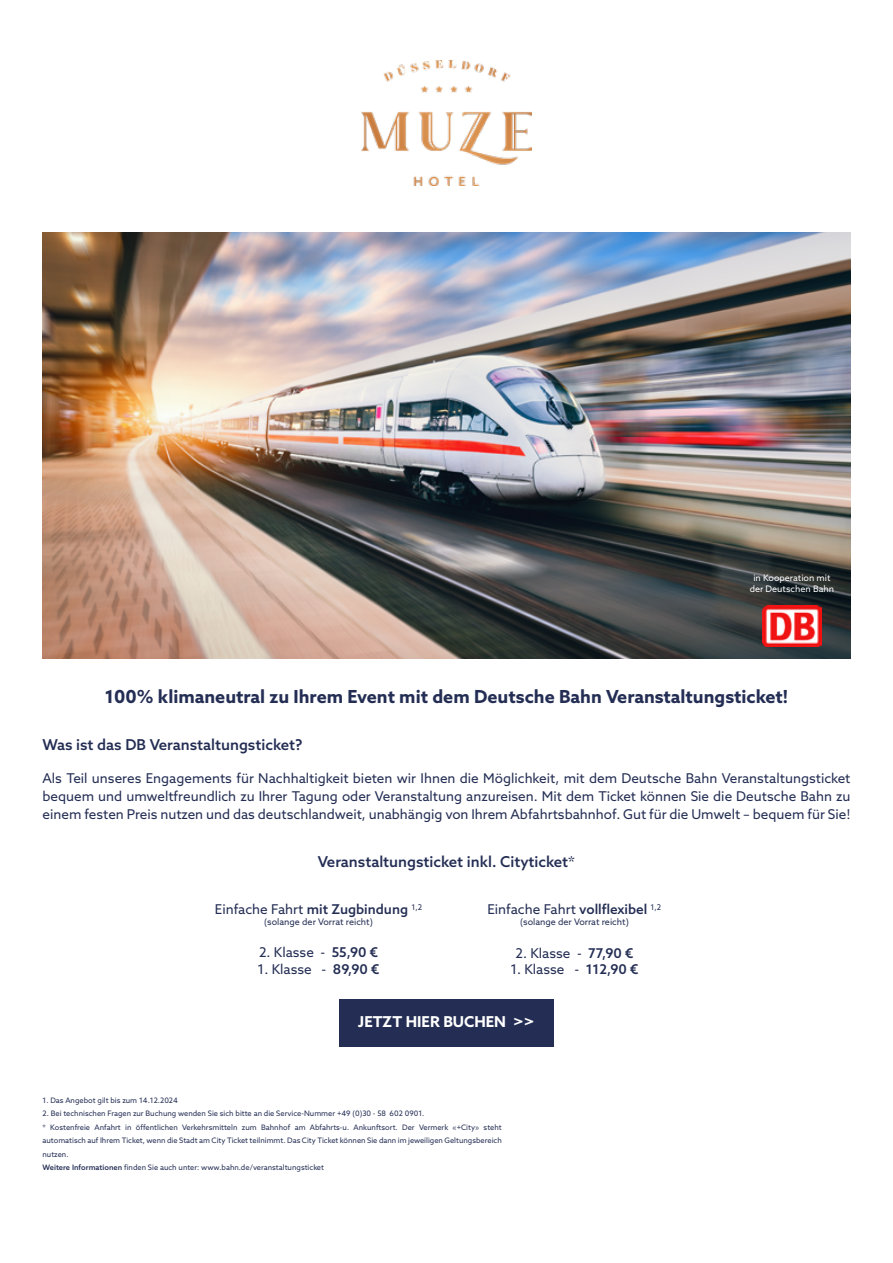
<style>
.page{position:relative;width:893px;height:1263px;background:#fff}
.page>*{position:absolute;margin:0;border:0;box-sizing:border-box;transform-origin:0 0}
.t1{font:700 18px "Azo Sans";color:#242e54}
.t2{font:500 15px "Azo Sans";color:#242e54}
.t3{font:700 15px "Azo Sans";color:#fff}
.t4{font:13.5px/18px "Azo Sans";color:#242e54;text-align:justify}
.t5{font:9px "Azo Sans";color:#242e54}
.t6{font:9px/10.8px "Azo Sans";color:#fff;text-align:center}
.t7{font:7.5px/13.5px "Azo Sans";color:#242e54}
.s1{font-weight:500}
.s2{font-style:inherit}
</style>
<div class="page">
<img style="left:43px;top:233px;width:807px;height:425px">
<div style="left:339px;top:999px;width:215px;height:47px;background:#242e54"></div>
<img style="left:763px;top:605px;width:58px;height:41px">
<img style="left:361px;top:61px;width:170px;height:125px">
<p class="t6" style="left:750px;top:572px;width:86px">in Kooperation mit der Deutschen Bahn</p>
<h1 class="t1" style="left:105px;top:685px;width:684px">100% klimaneutral zu Ihrem Event mit dem Deutsche Bahn Veranstaltungsticket!</h1>
<p class="t2" style="left:43px;top:734px;width:261px">Was ist das DB Veranstaltungsticket?</p>
<p class="t4" style="left:43px;top:769px;width:809px">Als Teil unseres Engagements für Nachhaltigkeit bieten wir Ihnen die Möglichkeit, mit dem Deutsche Bahn Veranstaltungsticket bequem und umweltfreundlich zu Ihrer Tagung oder Veranstaltung anzureisen. Mit dem Ticket können Sie die Deutsche Bahn zu einem festen Preis nutzen und das deutschlandweit, unabhängig von Ihrem Abfahrtsbahnhof. Gut für die Umwelt – bequem für Sie!</p>
<p class="t2" style="left:318px;top:852px;width:259px">Veranstaltungsticket inkl. Cityticket*</p>
<p class="t4" style="left:215px;top:900px;width:209px">Einfache Fahrt <span class="s1">mit Zugbindung</span> <sup>1,2</sup></p>
<p class="t5" style="left:264px;top:916px;width:110px">(solange der Vorrat reicht)</p>
<p class="t4" style="left:259px;top:943px;width:120px">2. Klasse - <span class="s1">55,90 €</span></p>
<p class="t4" style="left:258px;top:960px;width:123px">1. Klasse - <span class="s1">89,90 €</span></p>
<p class="t4" style="left:487px;top:900px;width:175px">Einfache Fahrt <span class="s1">vollflexibel</span> <sup>1,2</sup></p>
<p class="t5" style="left:520px;top:916px;width:110px">(solange der Vorrat reicht)</p>
<p class="t4" style="left:516px;top:943px;width:119px">2. Klasse - <span class="s1">77,90 €</span></p>
<p class="t4" style="left:510px;top:960px;width:130px">1. Klasse - <span class="s1">112,90 €</span></p>
<p class="t3" style="left:358px;top:1012px;width:178px">JETZT HIER BUCHEN &gt;&gt;</p>
<p class="t7" style="left:43px;top:1093px;width:137px"><span class="s2">1.</span> Das Angebot gilt bis zum 14.12.2024</p>
<p class="t7" style="left:43px;top:1107px;width:461px">2. Bei technischen Fragen zur Buchung wenden Sie sich bitte an die Service-Nummer +49 (0)30 - 58 602 0901.<br><span class="s1">*</span> Kostenfreie Anfahrt in öffentlichen Verkehrsmitteln zum Bahnhof am Abfahrts-u. Ankunftsort. Der Vermerk «+City» steht automatisch auf Ihrem Ticket, wenn die Stadt am City Ticket teilnimmt. Das City Ticket können Sie dann im jeweiligen Geltungsbereich nutzen.<br><span class="s1">Weitere Informationen</span> finden Sie auch unter: www.bahn.de/veranstaltungsticket</p>
</div>
